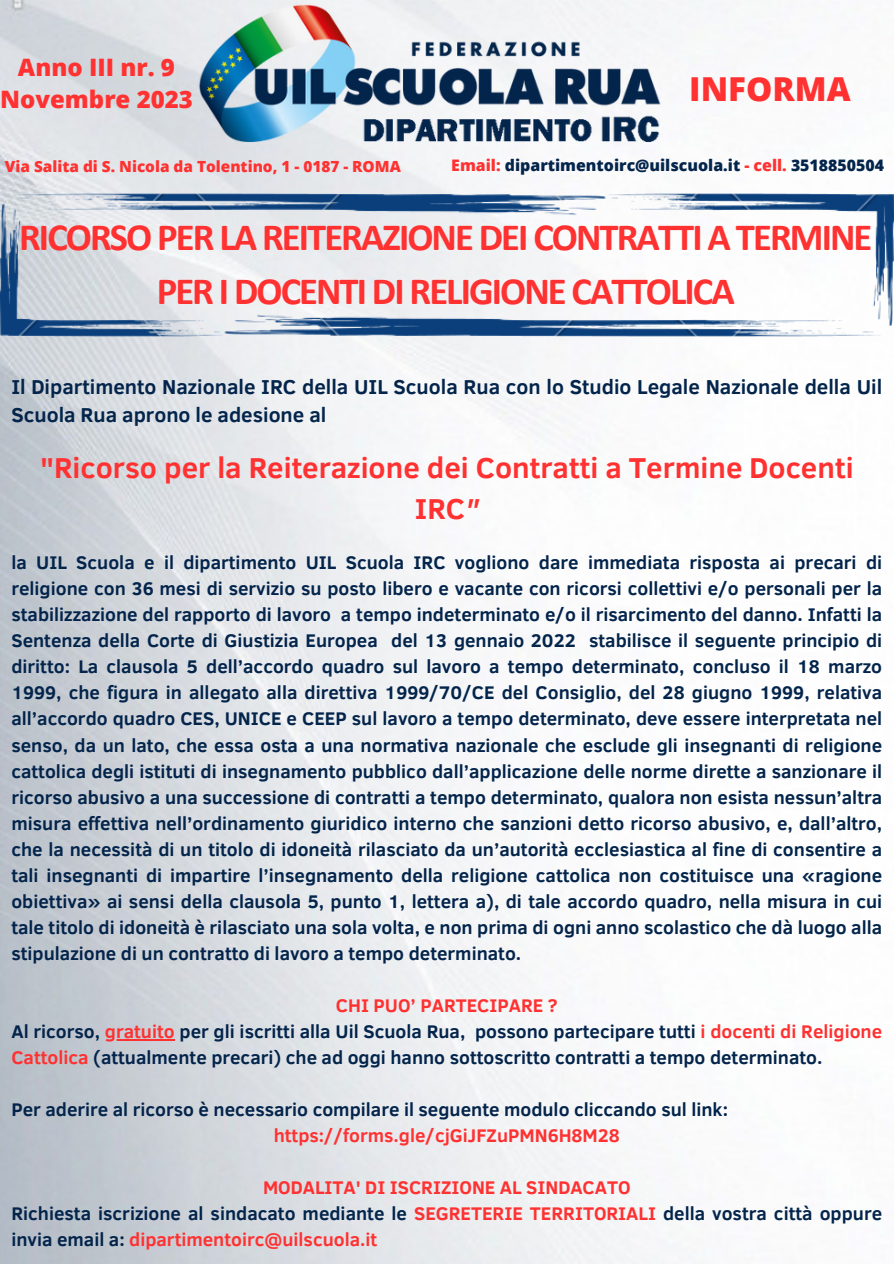
<style>
.page{position:relative;width:894px;height:1264px;background:#fff}
.page>*{position:absolute;margin:0;border:0;box-sizing:border-box;transform-origin:0 0}
.t1{font:700 38.55px/54px "Calibri";letter-spacing:-.05em;color:#ff3131;text-align:center}
.t2{font:800 33px "Open Sans";color:#ff3131}
.t3{font:700 29.55px/41.2px "Clear Sans";color:#ff3131;text-align:center}
.t4{font:800 24px "Open Sans";color:#ff3131}
.t5{font:700 20.55px/28.2px "Clear Sans";color:#03244b}
.t6{font:700 18.75px/26.1px "Clear Sans";color:#03244b}
.t7{font:700 18.75px "Clear Sans";color:#ff3131}
.t8{font:800 15.9px "Open Sans";color:#03244b}
.t9{font:800 15.3px "Open Sans";color:#ff3131}
.s1{color:#ff3131}
.s2{font-style:italic}
</style>
<div class="page">
<img style="left:0;top:0;width:833px;height:1263px">
<hr style="left:105px;top:1039px;width:70px;height:1px;background:#ff3131">
<img style="left:187px;top:0;width:486px;height:153px">
<img style="left:0;top:193px;width:893px;height:143px">
<p class="t4" style="left:18px;top:50px;width:158px">Anno III nr. 9</p>
<p class="t4" style="left:0;top:83px;width:194px">Novembre 2023</p>
<p class="t2" style="left:689px;top:66px;width:163px">INFORMA</p>
<p class="t9" style="left:5px;top:155px;width:397px">Via Salita di S. Nicola da Tolentino, 1 - 0187 - ROMA</p>
<p class="t8" style="left:451px;top:154px;width:434px"><span class="s1">Email:</span> dipartimentoirc@uilscuola.it <span class="s1">- cell.</span> 3518850504</p>
<p class="t1" style="left:19px;top:213px;width:854px">RICORSO PER LA REITERAZIONE DEI CONTRATTI A TERMINE<br>PER I DOCENTI DI RELIGIONE CATTOLICA</p>
<p class="t5" style="left:11px;top:371px;width:872px">Il Dipartimento Nazionale IRC della UIL Scuola Rua con lo Studio Legale Nazionale della Uil<br>Scuola Rua aprono le adesione al</p>
<p class="t3" style="left:40px;top:445px;width:814px">"Ricorso per la Reiterazione dei Contratti a Termine Docenti<br>IRC<span class="s2">"</span></p>
<p class="t6" style="left:11px;top:548px;width:872px;text-align:justify">la UIL Scuola e il dipartimento UIL Scuola IRC vogliono dare immediata risposta ai precari di religione con 36 mesi di servizio su posto libero e vacante con ricorsi collettivi e/o personali per la stabilizzazione del rapporto di lavoro a tempo indeterminato e/o il risarcimento del danno. Infatti la Sentenza della Corte di Giustizia Europea del 13 gennaio 2022 stabilisce il seguente principio di diritto: La clausola 5 dell’accordo quadro sul lavoro a tempo determinato, concluso il 18 marzo 1999, che figura in allegato alla direttiva 1999/70/CE del Consiglio, del 28 giugno 1999, relativa all’accordo quadro CES, UNICE e CEEP sul lavoro a tempo determinato, deve essere interpretata nel senso, da un lato, che essa osta a una normativa nazionale che esclude gli insegnanti di religione cattolica degli istituti di insegnamento pubblico dall’applicazione delle norme dirette a sanzionare il ricorso abusivo a una successione di contratti a tempo determinato, qualora non esista nessun’altra misura effettiva nell’ordinamento giuridico interno che sanzioni detto ricorso abusivo, e, dall’altro, che la necessità di un titolo di idoneità rilasciato da un’autorità ecclesiastica al fine di consentire a tali insegnanti di impartire l’insegnamento della religione cattolica non costituisce una «ragione obiettiva» ai sensi della clausola 5, punto 1, lettera a), di tale accordo quadro, nella misura in cui tale titolo di idoneità è rilasciato una sola volta, e non prima di ogni anno scolastico che dà luogo alla stipulazione di un contratto di lavoro a tempo determinato.</p>
<p class="t7" style="left:336px;top:991px;width:223px">CHI PUO’ PARTECIPARE ?</p>
<p class="t6" style="left:11px;top:1017px;width:872px">Al ricorso, <span class="s1">gratuito</span> per gli iscritti alla Uil Scuola Rua, possono partecipare tutti <span class="s1">i docenti di Religione<br>Cattolica</span> (attualmente precari) che ad oggi hanno sottoscritto contratti a tempo determinato.</p>
<p class="t6" style="left:11px;top:1095px;width:718px">Per aderire al ricorso è necessario compilare il seguente modulo cliccando sul link:</p>
<p class="t7" style="left:273px;top:1121px;width:348px">https://forms.gle/cjGiJFZuPMN6H8M28</p>
<p class="t7" style="left:263px;top:1173px;width:369px">MODALITA' DI ISCRIZIONE AL SINDACATO</p>
<p class="t6" style="left:11px;top:1199px;width:872px">Richiesta iscrizione al sindacato mediante le <span class="s1">SEGRETERIE TERRITORIALI</span> della vostra città oppure invia email a: <span class="s1">dipartimentoirc@uilscuola.it</span></p>
</div>
